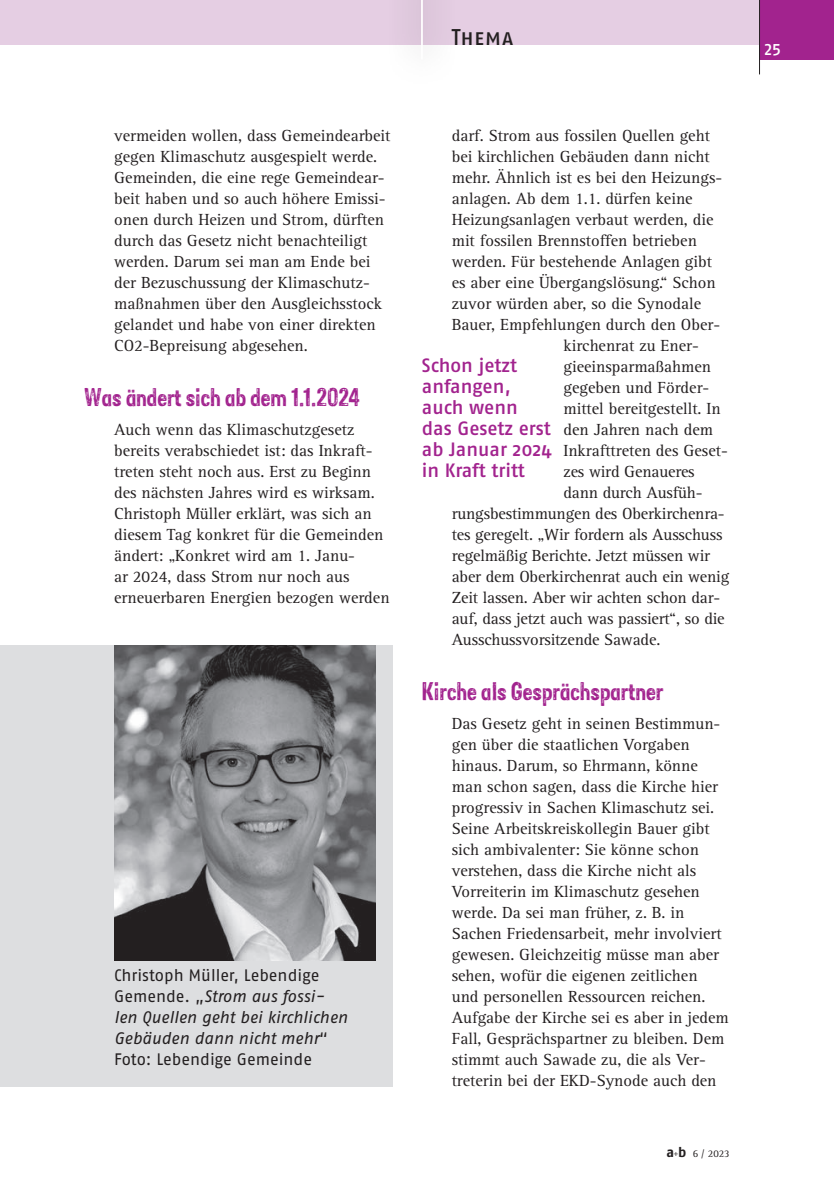
<style>
.page{position:relative;width:834px;height:1181px;background:#fff}
.page>*{position:absolute;margin:0;border:0;box-sizing:border-box;transform-origin:0 0}
.Kolumnenthema{font:500 condensed 22.75px "Fago OT";letter-spacing:.045em;color:#231f20}
._09_Amtl_kl_zwüb{font:21px "Sans Culottes";color:#a2238e}
._12_Einschub{font:500 19.25px/21px "Fago OT";color:#a2238e}
._01_copy{font:16.62px/21px "Rotis Serif Pro";color:#231f20}
.Bildleg{font:italic 16.62px/21px "Fago OT";color:#231f20}
.Bildleg-2{font:16.62px "Fago OT";color:#231f20}
.t1{font:500 16.62px "Fago OT";color:#fff}
.t2{font:10.5px "Rotis Serif Pro";color:#231f20}
.s1{font-style:normal}
.s2{font-family:"Fago OT";font-weight:700;font-size:14px}
</style>
<div class="page">
<div style="left:759px;top:0;width:74px;height:60px;background:#a2238e"></div>
<div style="left:422px;top:0;width:337px;height:45px;background:#e5cee3"></div>
<div style="left:0;top:0;width:421px;height:45px;background:#e5cee3"></div>
<hr style="left:421px;top:0;width:2px;height:60px;background:#fff">
<div style="left:0;top:645px;width:392px;height:441px;background:#dddee0"></div>
<img style="left:114px;top:645px;width:261px;height:315px">
<hr style="left:759px;top:0;width:1px;height:74px;background:#231f20">
<p class="Kolumnenthema" style="left:451px;top:23px;width:63px">Thema</p>
<p class="_01_copy" style="left:114px;top:125px;width:278px">vermeiden wollen, dass Gemeindearbeit gegen Klimaschutz ausgespielt werde.<br>Gemeinden, die eine rege Gemeindear&shy;beit haben und so auch höhere Emissi&shy;onen durch Heizen und Strom, dürften durch das Gesetz nicht benachteiligt werden. Darum sei man am Ende bei der Bezuschussung der Klimaschutz&shy;maßnahmen über den Ausgleichsstock gelandet und habe von einer direkten CO2-Bepreisung abgesehen.</p>
<p class="_09_Amtl_kl_zwüb" style="left:84px;top:381px;width:277px">Was ändert sich ab dem 1.1.2024</p>
<p class="_01_copy" style="left:114px;top:419px;width:277px">Auch wenn das Klimaschutzgesetz bereits verabschiedet ist: das Inkraft&shy;treten steht noch aus. Erst zu Beginn des nächsten Jahres wird es wirksam.<br>Christoph Müller erklärt, was sich an diesem Tag konkret für die Gemeinden ändert: „Konkret wird am 1. Janu-<br>ar 2024, dass Strom nur noch aus erneuerbaren Energien bezogen werden</p>
<p class="Bildleg" style="left:114px;top:965px;width:235px"><span class="s1">Christoph Müller, Lebendige<br>Gemende. „</span>Strom aus fossi&shy;len Quellen geht bei kirchlichen<br>Gebäuden dann nicht mehr<span class="s1">“</span></p>
<p class="Bildleg-2" style="left:114px;top:1049px;width:199px">Foto: Lebendige Gemeinde</p>
<p class="_01_copy" style="left:451px;top:125px;width:259px">darf. Strom aus fossilen Quellen geht</p>
<p class="_01_copy" style="left:451px;top:146px;width:259px">bei kirchlichen Gebäuden dann nicht</p>
<p class="_01_copy" style="left:451px;top:167px;width:272px">mehr. Ähnlich ist es bei den Heizungs-</p>
<p class="_01_copy" style="left:451px;top:188px;width:242px">anlagen. Ab dem 1.1. dürfen keine</p>
<p class="_01_copy" style="left:451px;top:209px;width:263px">Heizungsanlagen verbaut werden, die</p>
<p class="_01_copy" style="left:451px;top:230px;width:247px">mit fossilen Brennstoffen betrieben</p>
<p class="_01_copy" style="left:451px;top:251px;width:262px">werden. Für bestehende Anlagen gibt</p>
<p class="_01_copy" style="left:451px;top:272px;width:265px">es aber eine Übergangslösung.“ Schon</p>
<p class="_01_copy" style="left:451px;top:293px;width:251px">zuvor würden aber, so die Synodale</p>
<p class="_01_copy" style="left:451px;top:314px;width:270px">Bauer, Empfehlungen durch den Ober-</p>
<p class="_01_copy" style="left:563px;top:335px;width:137px">kirchenrat zu Ener-</p>
<p class="_01_copy" style="left:563px;top:356px;width:149px">gieeinsparmaßahmen</p>
<p class="_01_copy" style="left:563px;top:377px;width:147px">gegeben und Förder-</p>
<p class="_01_copy" style="left:563px;top:398px;width:159px">mittel bereitgestellt. In</p>
<p class="_01_copy" style="left:563px;top:419px;width:151px">den Jahren nach dem</p>
<p class="_01_copy" style="left:563px;top:440px;width:166px">Inkrafttreten des Geset-</p>
<p class="_01_copy" style="left:563px;top:461px;width:133px">zes wird Genaueres</p>
<p class="_01_copy" style="left:563px;top:482px;width:140px">dann durch Ausfüh-</p>
<p class="_01_copy" style="left:451px;top:503px;width:274px">rungsbestimmungen des Oberkirchenra-</p>
<p class="_01_copy" style="left:451px;top:524px;width:272px">tes geregelt. „Wir fordern als Ausschuss</p>
<p class="_01_copy" style="left:451px;top:545px;width:260px">regelmäßig Berichte. Jetzt müssen wir</p>
<p class="_01_copy" style="left:451px;top:566px;width:279px">aber dem Oberkirchenrat auch ein wenig</p>
<p class="_01_copy" style="left:451px;top:587px;width:270px">Zeit lassen. Aber wir achten schon dar-</p>
<p class="_01_copy" style="left:451px;top:608px;width:274px">auf, dass jetzt auch was passiert“, so die</p>
<p class="_01_copy" style="left:451px;top:629px;width:210px">Ausschussvorsitzende Sawade.</p>
<p class="_09_Amtl_kl_zwüb" style="left:422px;top:675px;width:243px">Kirche als Gesprächspartner</p>
<p class="_01_copy" style="left:451px;top:713px;width:278px">Das Gesetz geht in seinen Bestimmun&shy;gen über die staatlichen Vorgaben hinaus. Darum, so Ehrmann, könne man schon sagen, dass die Kirche hier progressiv in Sachen Klimaschutz sei.<br>Seine Arbeitskreiskollegin Bauer gibt sich ambivalenter: Sie könne schon verstehen, dass die Kirche nicht als Vorreiterin im Klimaschutz gesehen werde. Da sei man früher, z. B. in Sachen Friedensarbeit, mehr involviert gewesen. Gleichzeitig müsse man aber sehen, wofür die eigenen zeitlichen<br>und personellen Ressourcen reichen.<br>Aufgabe der Kirche sei es aber in jedem Fall, Gesprächspartner zu bleiben. Dem stimmt auch Sawade zu, die als Ver&shy;treterin bei der EKD-Synode auch den</p>
<p class="_12_Einschub" style="left:422px;top:355px;width:131px">Schon jetzt anfangen, auch wenn das Gesetz erst ab Januar 2024 in Kraft tritt</p>
<p class="t2" style="left:666px;top:1147px;width:65px"><span class="s2">a</span><sup>+</sup><span class="s2">b</span> 6 / 2023</p>
<p class="t1" style="left:764px;top:39px;width:18px">25</p>
</div>
